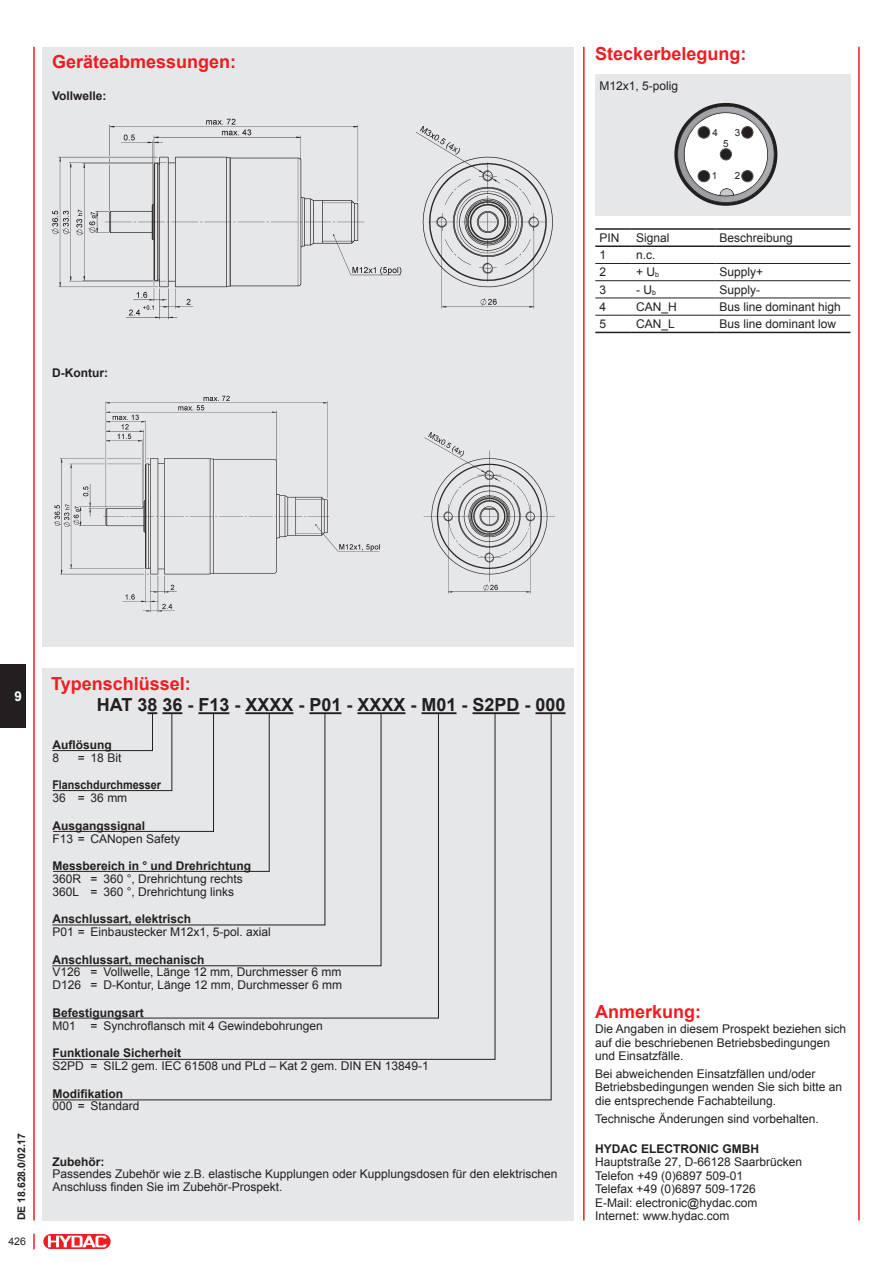
<style>
.page{position:relative;width:893px;height:1263px;background:#fff}
.page>*{position:absolute;margin:0;border:0;box-sizing:border-box;transform-origin:0 0}
.t1{font:700 18px "Arial";color:#ee1d23}
.t2{font:700 18px "Arial";color:#231f20}
.t3{font:700 13.5px "Arial";color:#fff}
.t4{font:12px/13.5px "Arial";color:#231f20}
.t5{font:700 12px "Arial";color:#231f20}
.t6{font:700 12px "Arial";color:#231f20;scale:.9 1}
.t7{font:700 10.5px "Arial";color:#231f20}
.t8{font:10.5px "Arial";color:#231f20}
.t9{font:9.75px "Arial";color:#231f20}
</style>
<div class="page">
<hr style="left:33px;top:47px;width:2px;height:1173px;background:#ee1d23">
<hr style="left:858px;top:47px;width:2px;height:1173px;background:#ee1d23">
<div style="left:43px;top:1233px;width:68px;height:16px;border:1px solid #fff;border-radius:8px"></div>
<svg style="left:43px;top:1234px;width:68px;height:15px"></svg>
<svg style="left:48px;top:1236px;width:59px;height:11px"></svg>
<svg style="left:33px;top:1234px;width:2px;height:15px"></svg>
<div style="left:0;top:664px;width:26px;height:63px;background:#231f20"></div>
<div style="left:43px;top:668px;width:531px;height:552px;background:#e6e7e9"></div>
<div style="left:43px;top:47px;width:531px;height:600px;background:#e6e7e9"></div>
<hr style="left:535px;top:712px;width:31px;height:2px;background:#231f20">
<hr style="left:583px;top:47px;width:2px;height:1173px;background:#ee1d23">
<div style="left:595px;top:74px;width:255px;height:141px;background:#e6e7e9"></div>
<hr style="left:595px;top:263px;width:37px;height:1px;background:#231f20">
<hr style="left:632px;top:263px;width:83px;height:1px;background:#231f20">
<hr style="left:715px;top:263px;width:135px;height:1px;background:#231f20">
<hr style="left:595px;top:245px;width:37px;height:2px;background:#231f20">
<hr style="left:632px;top:245px;width:83px;height:2px;background:#231f20">
<hr style="left:715px;top:245px;width:135px;height:2px;background:#231f20">
<hr style="left:595px;top:228px;width:37px;height:2px;background:#231f20">
<hr style="left:632px;top:228px;width:83px;height:2px;background:#231f20">
<hr style="left:715px;top:228px;width:135px;height:2px;background:#231f20">
<hr style="left:632px;top:315px;width:83px;height:1px;background:#231f20">
<hr style="left:715px;top:315px;width:135px;height:1px;background:#231f20">
<hr style="left:632px;top:332px;width:83px;height:1px;background:#231f20">
<hr style="left:715px;top:332px;width:135px;height:1px;background:#231f20">
<hr style="left:595px;top:280px;width:37px;height:1px;background:#231f20">
<hr style="left:632px;top:280px;width:83px;height:1px;background:#231f20">
<hr style="left:715px;top:280px;width:135px;height:1px;background:#231f20">
<hr style="left:595px;top:298px;width:37px;height:1px;background:#231f20">
<hr style="left:632px;top:298px;width:83px;height:1px;background:#231f20">
<hr style="left:715px;top:298px;width:135px;height:1px;background:#231f20">
<hr style="left:595px;top:315px;width:37px;height:1px;background:#231f20">
<hr style="left:595px;top:332px;width:37px;height:1px;background:#231f20">
<svg style="left:52px;top:712px;width:500px;height:389px"></svg>
<svg style="left:674px;top:103px;width:103px;height:103px"></svg>
<div style="left:720px;top:149px;width:11px;height:11px;background:#231f20;border-radius:50%"></div>
<div style="left:720px;top:149px;width:11px;height:11px;border:1px solid #535355;border-radius:50%"></div>
<img style="left:51px;top:118px;width:502px;height:202px">
<img style="left:54px;top:395px;width:501px;height:218px">
<h1 class="t1" style="left:52px;top:50px;width:186px">Geräteabmessungen:</h1>
<p class="t5" style="left:52px;top:88px;width:56px">Vollwelle:</p>
<p class="t5" style="left:52px;top:364px;width:57px">D-Kontur:</p>
<h1 class="t1" style="left:595px;top:42px;width:153px">Steckerbelegung:</h1>
<p class="t4" style="left:599px;top:79px;width:80px">M12x1, 5-polig</p>
<p class="t9" style="left:713px;top:126px;width:7px">4</p>
<p class="t9" style="left:735px;top:126px;width:7px">3</p>
<p class="t9" style="left:723px;top:137px;width:7px">5</p>
<p class="t9" style="left:712px;top:169px;width:7px">1</p>
<p class="t9" style="left:735px;top:169px;width:7px">2</p>
<p class="t4" style="left:600px;top:231px;width:22px">PIN</p>
<p class="t4" style="left:636px;top:231px;width:35px">Signal</p>
<p class="t4" style="left:719px;top:231px;width:75px">Beschreibung</p>
<p class="t4" style="left:600px;top:248px;width:8px">1</p>
<p class="t4" style="left:636px;top:248px;width:21px">n.c.</p>
<p class="t4" style="left:600px;top:266px;width:8px">2</p>
<p class="t4" style="left:636px;top:266px;width:24px">+ U<sub>b</sub></p>
<p class="t4" style="left:719px;top:266px;width:45px">Supply+</p>
<p class="t4" style="left:600px;top:283px;width:8px">3</p>
<p class="t4" style="left:636px;top:283px;width:21px">- U<sub>b</sub></p>
<p class="t4" style="left:719px;top:283px;width:42px">Supply-</p>
<p class="t4" style="left:600px;top:300px;width:8px">4</p>
<p class="t4" style="left:636px;top:300px;width:42px">CAN_H</p>
<p class="t4" style="left:719px;top:300px;width:123px">Bus line dominant high</p>
<p class="t4" style="left:600px;top:317px;width:8px">5</p>
<p class="t4" style="left:636px;top:317px;width:40px">CAN_L</p>
<p class="t4" style="left:719px;top:317px;width:118px">Bus line dominant low</p>
<p class="t3" style="left:15px;top:687px;width:9px">9</p>
<p class="t7" style="left:14px;top:1220px;width:89px;rotate:-90deg">DE 18.628.0/02.17</p>
<p class="t8" style="left:8px;top:1235px;width:19px">426</p>
<h1 class="t1" style="left:51px;top:671px;width:141px">Typenschlüssel:</h1>
<h1 class="t2" style="left:97px;top:693px;width:470px">HAT 38 36 - F13 - XXXX - P01 - XXXX - M01 - S2PD - 000</h1>
<p class="t5" style="left:52px;top:737px;width:61px">Auflösung</p>
<p class="t4" style="left:52px;top:751px;width:8px">8</p>
<p class="t4" style="left:78px;top:751px;width:45px">= 18 Bit</p>
<p class="t6" style="left:52px;top:777px;width:122px">Flanschdurchmesser</p>
<p class="t4" style="left:52px;top:791px;width:76px">36 = 36 mm</p>
<p class="t5" style="left:52px;top:818px;width:94px">Ausgangssignal</p>
<p class="t4" style="left:52px;top:832px;width:129px">F13 = CANopen Safety</p>
<p class="t5" style="left:52px;top:858px;width:200px">Messbereich in ° und Drehrichtung</p>
<p class="t4" style="left:52px;top:872px;width:192px;line-height:12.8px">360R = 360 °, Drehrichtung rechts<br>360L = 360 °, Drehrichtung links</p>
<p class="t5" style="left:52px;top:911px;width:140px">Anschlussart, elektrisch</p>
<p class="t4" style="left:52px;top:925px;width:220px">P01 = Einbaustecker M12x1, 5-pol. axial</p>
<p class="t5" style="left:52px;top:951px;width:154px">Anschlussart, mechanisch</p>
<p class="t4" style="left:52px;top:966px;width:291px;line-height:12.8px">V126 = Vollwelle, Länge 12 mm, Durchmesser 6 mm<br>D126 = D-Kontur, Länge 12 mm, Durchmesser 6 mm</p>
<p class="t5" style="left:52px;top:1005px;width:93px">Befestigungsart</p>
<p class="t4" style="left:52px;top:1019px;width:272px">M01 = Synchroflansch mit 4 Gewindebohrungen</p>
<p class="t5" style="left:52px;top:1045px;width:130px">Funktionale Sicherheit</p>
<p class="t4" style="left:52px;top:1059px;width:378px">S2PD = SIL2 gem. IEC 61508 und PLd – Kat 2 gem. DIN EN 13849-1</p>
<p class="t5" style="left:52px;top:1085px;width:72px">Modifikation</p>
<p class="t4" style="left:52px;top:1099px;width:88px">000 = Standard</p>
<p class="t5" style="left:52px;top:1153px;width:53px">Zubehör:</p>
<p class="t4" style="left:52px;top:1168px;width:506px;line-height:12.8px">Passendes Zubehör wie z.B. elastische Kupplungen oder Kupplungsdosen für den elektrischen<br>Anschluss finden Sie im Zubehör-Prospekt.</p>
<h1 class="t1" style="left:595px;top:999px;width:108px">Anmerkung:</h1>
<p class="t4" style="left:595px;top:1022px;width:252px">Die Angaben in diesem Prospekt beziehen sich auf die beschriebenen Betriebsbedingungen und Einsatzfälle.</p>
<p class="t4" style="left:595px;top:1067px;width:248px">Bei abweichenden Einsatzfällen und/oder<br>Betriebsbedingungen wenden Sie sich bitte an die entsprechende Fachabteilung.</p>
<p class="t4" style="left:595px;top:1112px;width:225px">Technische Änderungen sind vorbehalten.</p>
<p class="t5" style="left:595px;top:1141px;width:165px">HYDAC ELECTRONIC GMBH</p>
<p class="t4" style="left:595px;top:1155px;width:208px">Hauptstraße 27, D-66128 Saarbrücken<br>Telefon +49 (0)6897 509-01<br>Telefax +49 (0)6897 509-1726<br>E-Mail: electronic@hydac.com<br>Internet: www.hydac.com</p>
</div>
